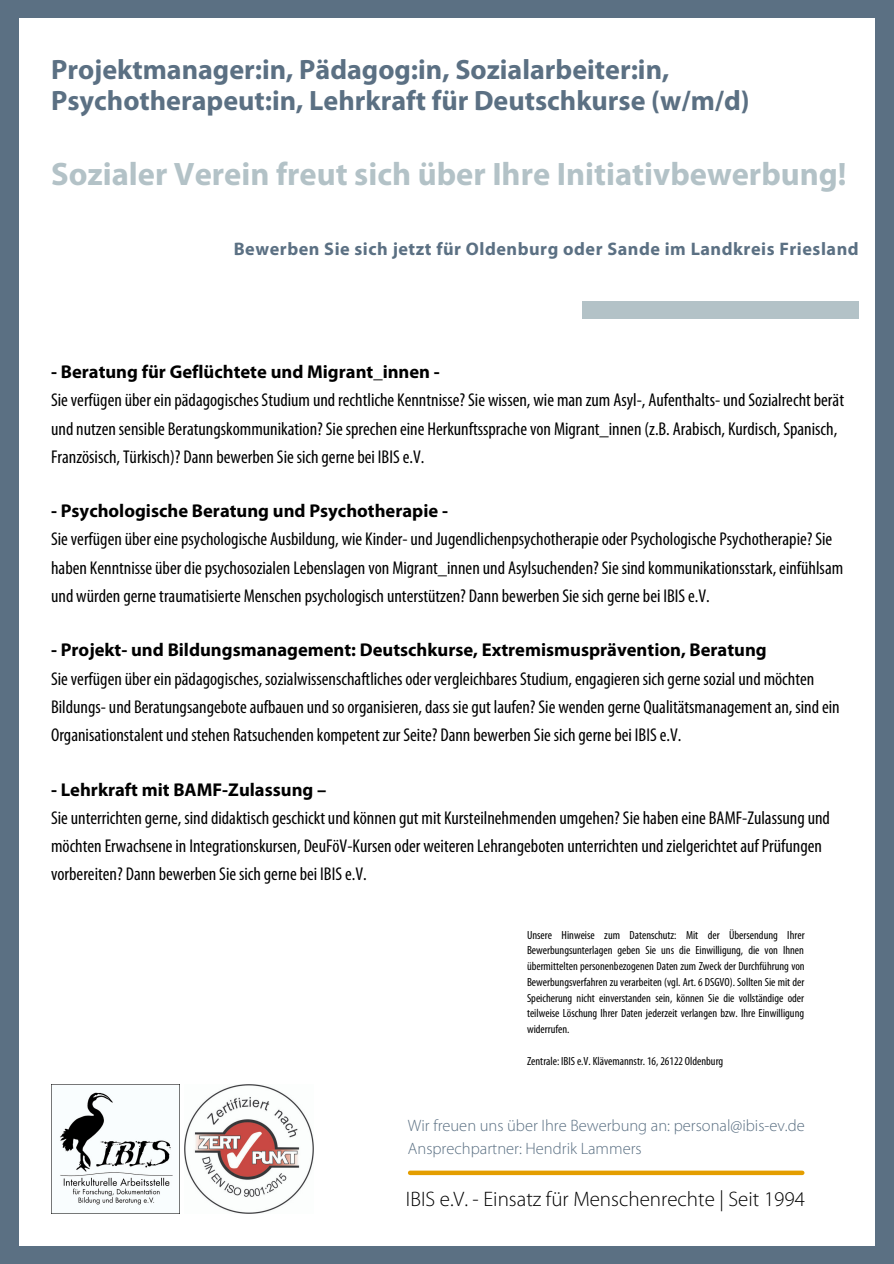
<style>
.page{position:relative;width:894px;height:1264px;background:#fff}
.page>*{position:absolute;margin:0;border:0;box-sizing:border-box;transform-origin:0 0}
.t1{font:700 32.55px "Myriad Pro";color:#b3c2c7}
.t2{font:700 28.05px/30.5px "Myriad Pro";color:#5b7083}
.t3{font:300 21px "Myriad Pro";color:#000}
.t4{font:condensed 18.6px/28.2px "Myriad Pro";color:#000}
.t5{font:700 18.6px "Myriad Pro";color:#000}
.t6{font:700 18.15px "Myriad Pro";letter-spacing:.03em;color:#5b7083}
.t7{font:300 16.5px "Myriad Pro";color:#5b7083}
.t8{font:condensed 11.85px/15.8px "Myriad Pro";color:#000;text-align:justify}
</style>
<div class="page">
<div style="left:0;top:0;width:893px;height:1263px;background:#5b7083"></div>
<div style="left:19px;top:18px;width:855px;height:1228px;background:#fff"></div>
<div style="left:582px;top:301px;width:276px;height:18px;background:#b3c2c7"></div>
<img style="left:51px;top:1084px;width:128px;height:129px">
<div style="left:410px;top:1170px;width:392px;height:5px;background:#e49e00"></div>
<img style="left:184px;top:1084px;width:129px;height:129px">
<p class="t2" style="left:51px;top:57px;width:699px">Projektmanager:in, Pädagog:in, Sozialarbeiter:in,<br>Psychotherapeut:in, Lehrkraft für Deutschkurse (w/m/d)</p>
<p class="t1" style="left:51px;top:160px;width:796px">Sozialer Verein freut sich über Ihre Initiativbewerbung!</p>
<p class="t6" style="left:234px;top:242px;width:626px">Bewerben Sie sich jetzt für Oldenburg oder Sande im Landkreis Friesland</p>
<p class="t5" style="left:51px;top:364px;width:390px">- Beratung für Geflüchtete und Migrant_innen -</p>
<p class="t4" style="left:51px;top:387px;width:794px">Sie verfügen über ein pädagogisches Studium und rechtliche Kenntnisse? Sie wissen, wie man zum Asyl-, Aufenthalts- und Sozialrecht berät und nutzen sensible Beratungskommunikation? Sie sprechen eine Herkunftssprache von Migrant_innen (z.B. Arabisch, Kurdisch, Spanisch,<br>Französisch, Türkisch)? Dann bewerben Sie sich gerne bei IBIS e.V.</p>
<p class="t5" style="left:51px;top:503px;width:398px">- Psychologische Beratung und Psychotherapie -</p>
<p class="t4" style="left:51px;top:526px;width:793px">Sie verfügen über eine psychologische Ausbildung, wie Kinder- und Jugendlichenpsychotherapie oder Psychologische Psychotherapie? Sie haben Kenntnisse über die psychosozialen Lebenslagen von Migrant_innen und Asylsuchenden? Sie sind kommunikationsstark, einfühlsam und würden gerne traumatisierte Menschen psychologisch unterstützen? Dann bewerben Sie sich gerne bei IBIS e.V.</p>
<p class="t5" style="left:51px;top:642px;width:717px">- Projekt- und Bildungsmanagement: Deutschkurse, Extremismusprävention, Beratung</p>
<p class="t4" style="left:51px;top:666px;width:790px">Sie verfügen über ein pädagogisches, sozialwissenschaftliches oder vergleichbares Studium, engagieren sich gerne sozial und möchten<br>Bildungs- und Beratungsangebote aufbauen und so organisieren, dass sie gut laufen? Sie wenden gerne Qualitätsmanagement an, sind ein<br>Organisationstalent und stehen Ratsuchenden kompetent zur Seite? Dann bewerben Sie sich gerne bei IBIS e.V.</p>
<p class="t5" style="left:51px;top:781px;width:277px">- Lehrkraft mit BAMF-Zulassung –</p>
<p class="t4" style="left:51px;top:805px;width:780px">Sie unterrichten gerne, sind didaktisch geschickt und können gut mit Kursteilnehmenden umgehen? Sie haben eine BAMF-Zulassung und möchten Erwachsene in Integrationskursen, DeuFöV-Kursen oder weiteren Lehrangeboten unterrichten und zielgerichtet auf Prüfungen vorbereiten? Dann bewerben Sie sich gerne bei IBIS e.V.</p>
<p class="t8" style="left:527px;top:927px;width:279px">Unsere Hinweise zum Datenschutz: Mit der Übersendung Ihrer Bewerbungsunterlagen geben Sie uns die Einwilligung, die von Ihnen übermittelten personenbezogenen Daten zum Zweck der Durchführung von Bewerbungsverfahren zu verarbeiten (vgl. Art. 6 DSGVO). Sollten Sie mit der Speicherung nicht einverstanden sein, können Sie die vollständige oder teilweise Löschung Ihrer Daten jederzeit verlangen bzw. Ihre Einwilligung widerrufen.</p>
<p class="t8" style="left:527px;top:1053px;width:198px">Zentrale: IBIS e.V. Klävemannstr. 16, 26122 Oldenburg</p>
<p class="t7" style="left:408px;top:1118px;width:398px">Wir freuen uns über Ihre Bewerbung an: personal@ibis-ev.de</p>
<p class="t7" style="left:408px;top:1141px;width:235px">Ansprechpartner: Hendrik Lammers</p>
<p class="t3" style="left:406px;top:1189px;width:400px">IBIS e.V. - Einsatz für Menschenrechte | Seit 1994</p>
</div>
